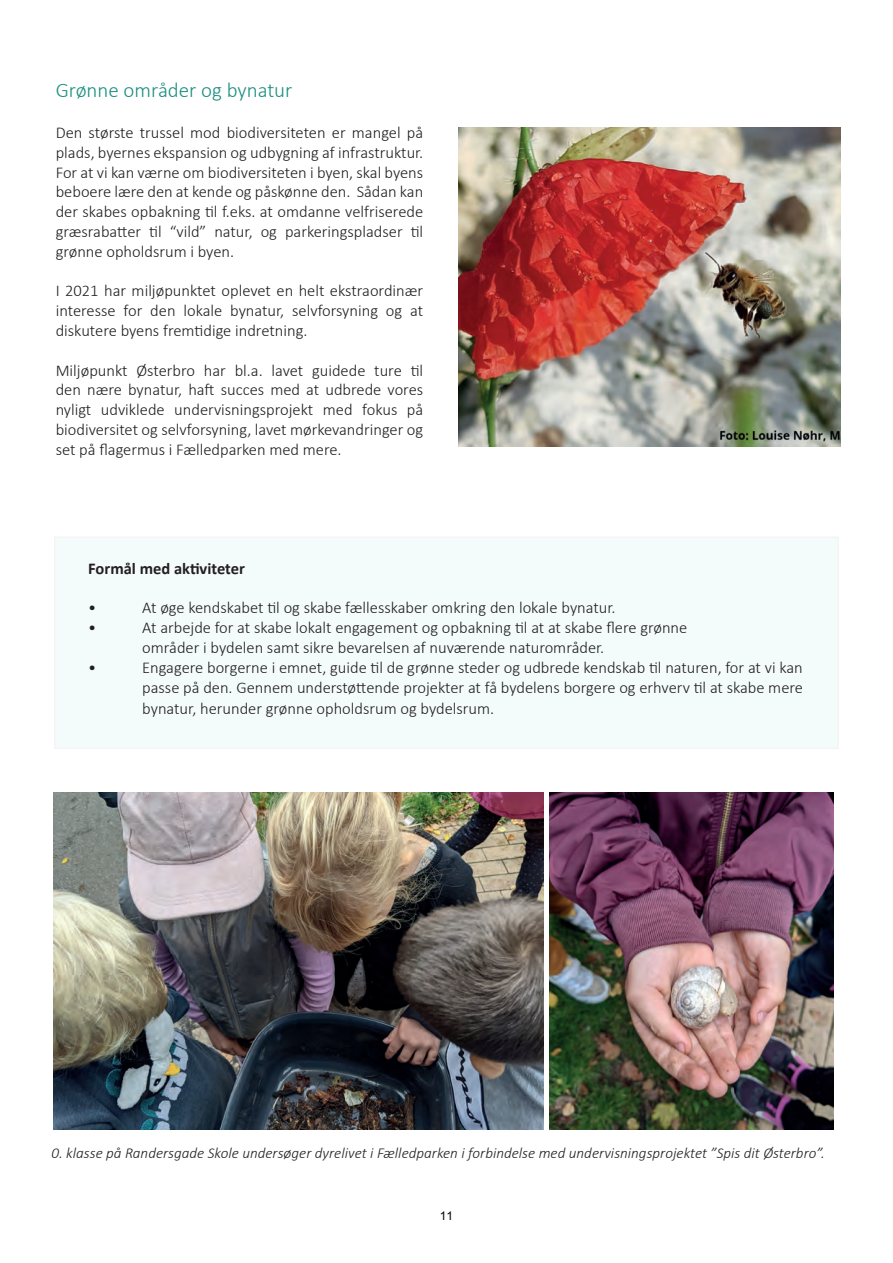
<style>
.page{position:relative;width:893px;height:1263px;background:#fff}
.page>*{position:absolute;margin:0;border:0;box-sizing:border-box;transform-origin:0 0}
.t1{font:300 21px "Calibri";color:#1d8f82}
.t2{font:300 16.5px/19.8px "Calibri";color:#231f20;text-align:justify}
.t3{font:700 16.5px "Calibri";color:#231f20}
.t4{font:italic 300 15.15px "Calibri";color:#231f20}
.t5{font:12px "Arial";color:#000}
</style>
<div class="page">
<div style="left:55px;top:537px;width:783px;height:211px;background:#f4fbfb"></div>
<img style="left:459px;top:128px;width:382px;height:319px">
<img style="left:54px;top:792px;width:490px;height:337px">
<img style="left:550px;top:792px;width:283px;height:337px">
<p class="t1" style="left:56px;top:77px;width:238px">Grønne områder og bynatur</p>
<p class="t2" style="left:56px;top:122px;width:369px">Den største trussel mod biodiversiteten er mangel på plads, byernes ekspansion og udbygning af infrastruktur.<br>For at vi kan værne om biodiversiteten i byen, skal byens beboere lære den at kende og påskønne den. Sådan kan der skabes opbakning til f.eks. at omdanne velfriserede græsrabatter til “vild” natur, og parkeringspladser til grønne opholdsrum i byen.</p>
<p class="t2" style="left:56px;top:281px;width:369px">I 2021 har miljøpunktet oplevet en helt ekstraordinær interesse for den lokale bynatur, selvforsyning og at diskutere byens fremtidige indretning.</p>
<p class="t2" style="left:56px;top:360px;width:369px">Miljøpunkt Østerbro har bl.a. lavet guidede ture til den nære bynatur, haft succes med at udbrede vores nyligt udviklede undervisningsprojekt med fokus på biodiversitet og selvforsyning, lavet mørkevandringer og set på flagermus i Fælledparken med mere.</p>
<p class="t3" style="left:88px;top:556px;width:158px">Formål med aktiviteter</p>
<p class="t2" style="left:88px;top:598px;width:10px">•</p>
<p class="t2" style="left:142px;top:598px;width:475px">At øge kendskabet til og skabe fællesskaber omkring den lokale bynatur.</p>
<p class="t2" style="left:88px;top:618px;width:10px">•</p>
<p class="t2" style="left:142px;top:618px;width:547px">At arbejde for at skabe lokalt engagement og opbakning til at at skabe flere grønne områder i bydelen samt sikre bevarelsen af nuværende naturområder.</p>
<p class="t2" style="left:88px;top:657px;width:10px">•</p>
<p class="t2" style="left:142px;top:657px;width:662px">Engagere borgerne i emnet, guide til de grønne steder og udbrede kendskab til naturen, for at vi kan passe på den. Gennem understøttende projekter at få bydelens borgere og erhverv til at skabe mere</p>
<p class="t2" style="left:142px;top:699px;width:354px">bynatur, herunder grønne opholdsrum og bydelsrum.</p>
<p class="t4" style="left:51px;top:1144px;width:775px">0. klasse på Randersgade Skole undersøger dyrelivet i Fælledparken i forbindelse med undervisningsprojektet ”Spis dit Østerbro”.</p>
<p class="t5" style="left:440px;top:1207px;width:15px">11</p>
</div>
